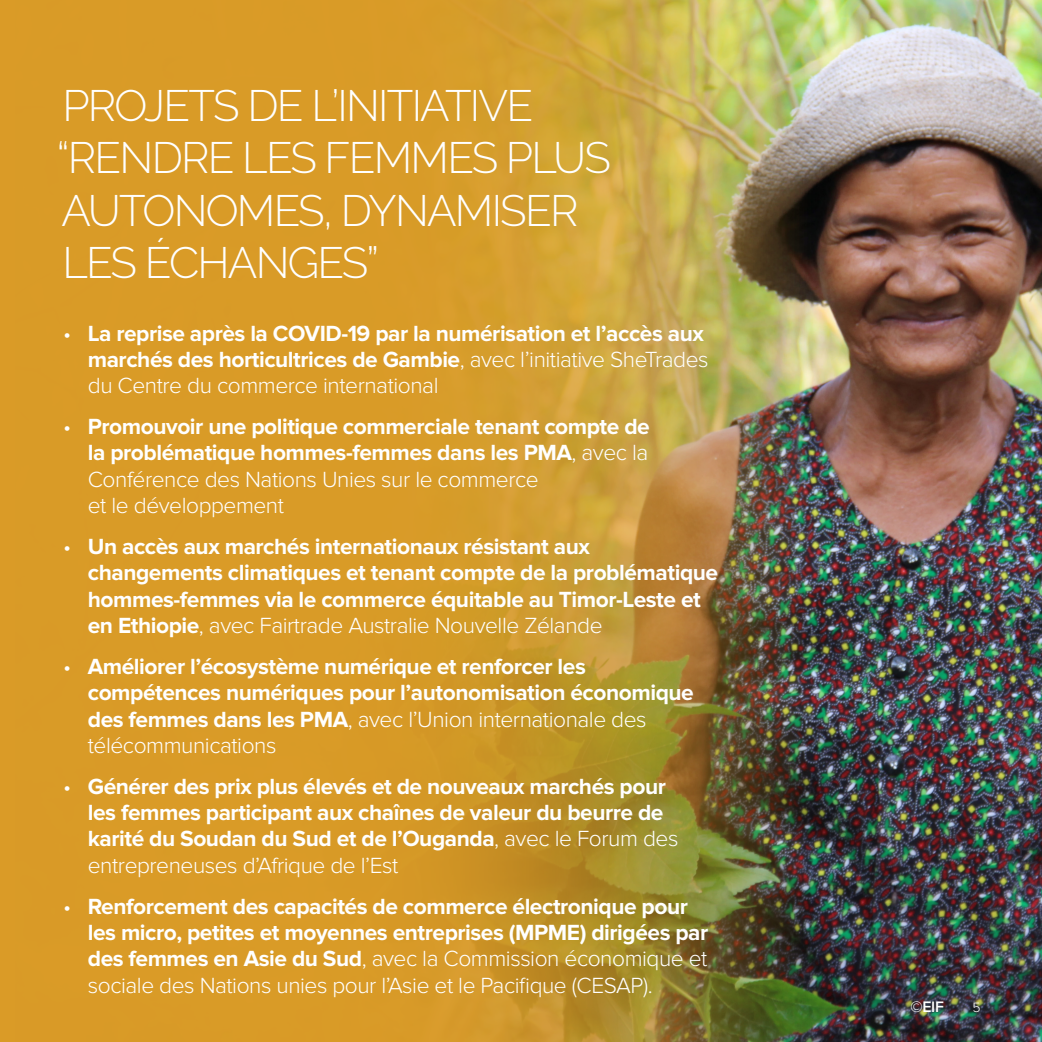
<style>
.page{position:relative;width:1042px;height:1042px;background:#fff}
.page>*{position:absolute;margin:0;border:0;box-sizing:border-box;transform-origin:0 0}
.t1{font:300 43.75px/52.5px "Raleway";letter-spacing:-.04em;color:#fff}
.t2{font:700 22.75px/26.2px "Proxima Nova";letter-spacing:-.02em;color:#fff}
.Body{font:600 15.75px "Proxima Nova";color:#fff}
.t3{font:300 14px "Proxima Nova";color:#fff}
.s1{font-weight:300}
</style>
<div class="page">
<img style="left:960px;top:0;width:82px;height:1042px">
<img style="left:861px;top:0;width:99px;height:1042px">
<img style="left:213px;top:0;width:648px;height:1042px">
<div style="left:0;top:0;width:213px;height:1042px;background:#da9b27"></div>
<h1 class="t1" style="left:57px;top:79px;width:555px">PROJETS DE L’INITIATIVE “RENDRE LES FEMMES PLUS<br>AUTONOMES, DYNAMISER<br>LES ÉCHANGES”</h1>
<p class="t2" style="left:88px;top:320px;width:622px;text-indent:-25px"><span class="s1">•</span> La reprise après la COVID-19 par la numérisation et l’accès aux marchés des horticultrices de Gambie<span class="s1">, avec l’initiative SheTrades du Centre du commerce international</span></p>
<p class="t2" style="left:88px;top:414px;width:563px;text-indent:-25px"><span class="s1">•</span> Promouvoir une politique commerciale tenant compte de la problématique hommes-femmes dans les PMA<span class="s1">, avec la Conférence des Nations Unies sur le commerce<br>et le développement</span></p>
<p class="t2" style="left:88px;top:534px;width:632px;text-indent:-25px"><span class="s1">•</span> Un accès aux marchés internationaux résistant aux changements climatiques et tenant compte de la problématique hommes-femmes via le commerce équitable au Timor-Leste et en Ethiopie<span class="s1">, avec Fairtrade Australie Nouvelle Zélande</span></p>
<p class="t2" style="left:88px;top:654px;width:607px;text-indent:-25px"><span class="s1">•</span> Améliorer l’écosystème numérique et renforcer les compétences numériques pour l’autonomisation économique des femmes dans les PMA<span class="s1">, avec l’Union internationale des télécommunications</span></p>
<p class="t2" style="left:88px;top:774px;width:592px;text-indent:-25px"><span class="s1">•</span> Générer des prix plus élevés et de nouveaux marchés pour les femmes participant aux chaînes de valeur du beurre de karité du Soudan du Sud et de l’Ouganda<span class="s1">, avec le Forum des entrepreneuses d’Afrique de l’Est</span></p>
<p class="t2" style="left:88px;top:893px;width:622px;text-indent:-25px"><span class="s1">•</span> Renforcement des capacités de commerce électronique pour les micro, petites et moyennes entreprises (MPME) dirigées par des femmes en Asie du Sud<span class="s1">, avec la Commission économique et sociale des Nations unies pour l’Asie et le Pacifique (CESAP).</span></p>
<p class="Body" style="left:910px;top:998px;width:35px">©EIF</p>
<p class="t3" style="left:972px;top:999px;width:10px">5</p>
</div>
